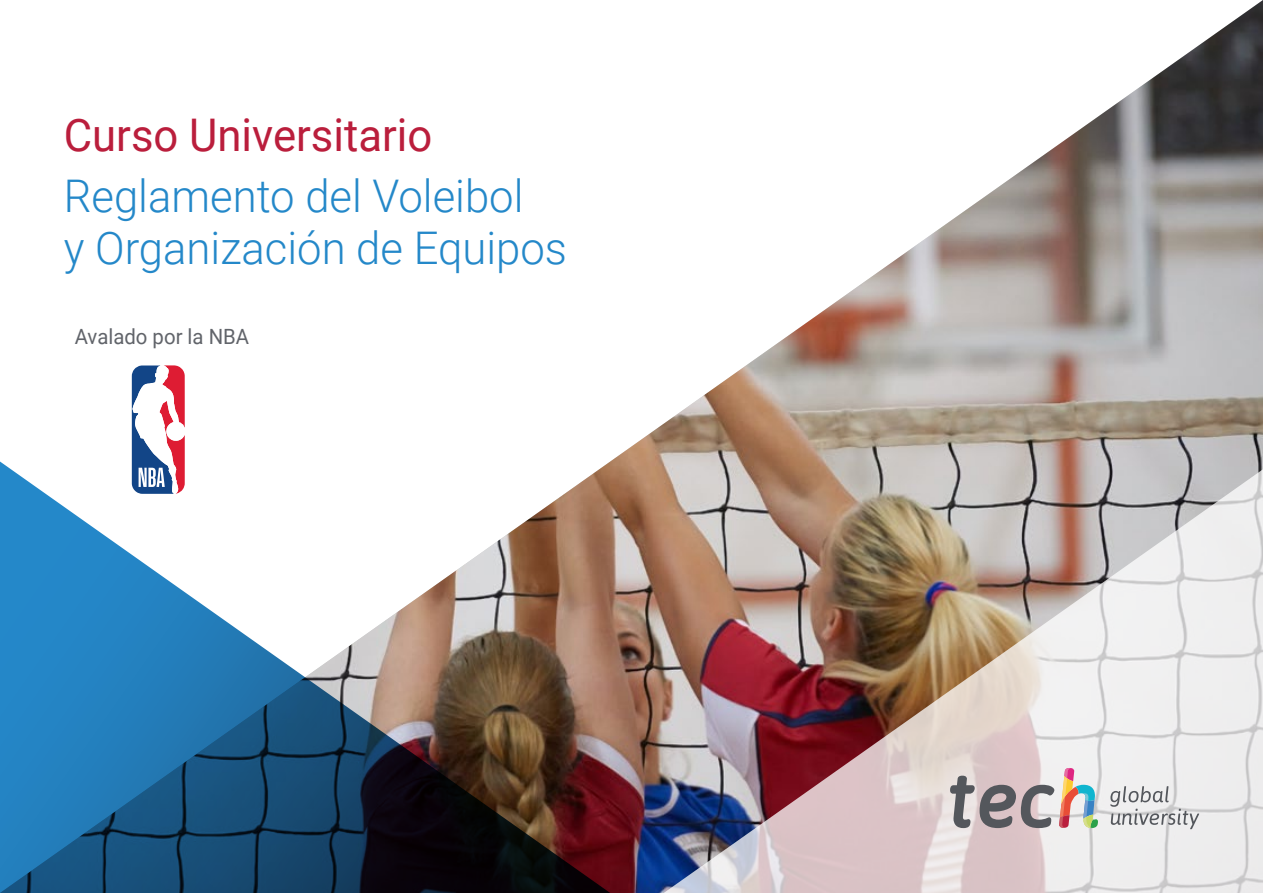
<style>
.page{position:relative;width:1263px;height:893px;background:#fff}
.page>*{position:absolute;margin:0;border:0;box-sizing:border-box;transform-origin:0 0}
.t1{font:300 45px/52.5px "Roboto";color:#2488c9}
.t2{font:45px "Roboto";color:#ba1e3c}
.t3{font:21px "Roboto";color:#61646a}
</style>
<div class="page">
<img style="left:131px;top:0;width:1132px;height:454px">
<svg style="left:0;top:446px;width:640px;height:447px"></svg>
<img style="left:634px;top:454px;width:629px;height:439px">
<svg style="left:132px;top:365px;width:53px;height:129px"></svg>
<svg style="left:1110px;top:786px;width:89px;height:43px"></svg>
<svg style="left:950px;top:768px;width:148px;height:60px"></svg>
<p class="t2" style="left:64px;top:103px;width:370px">Curso Universitario</p>
<p class="t1" style="left:64px;top:168px;width:505px">Reglamento del Voleibol<br>y Organización de Equipos</p>
<p class="t3" style="left:75px;top:322px;width:176px">Avalado por la NBA</p>
</div>
